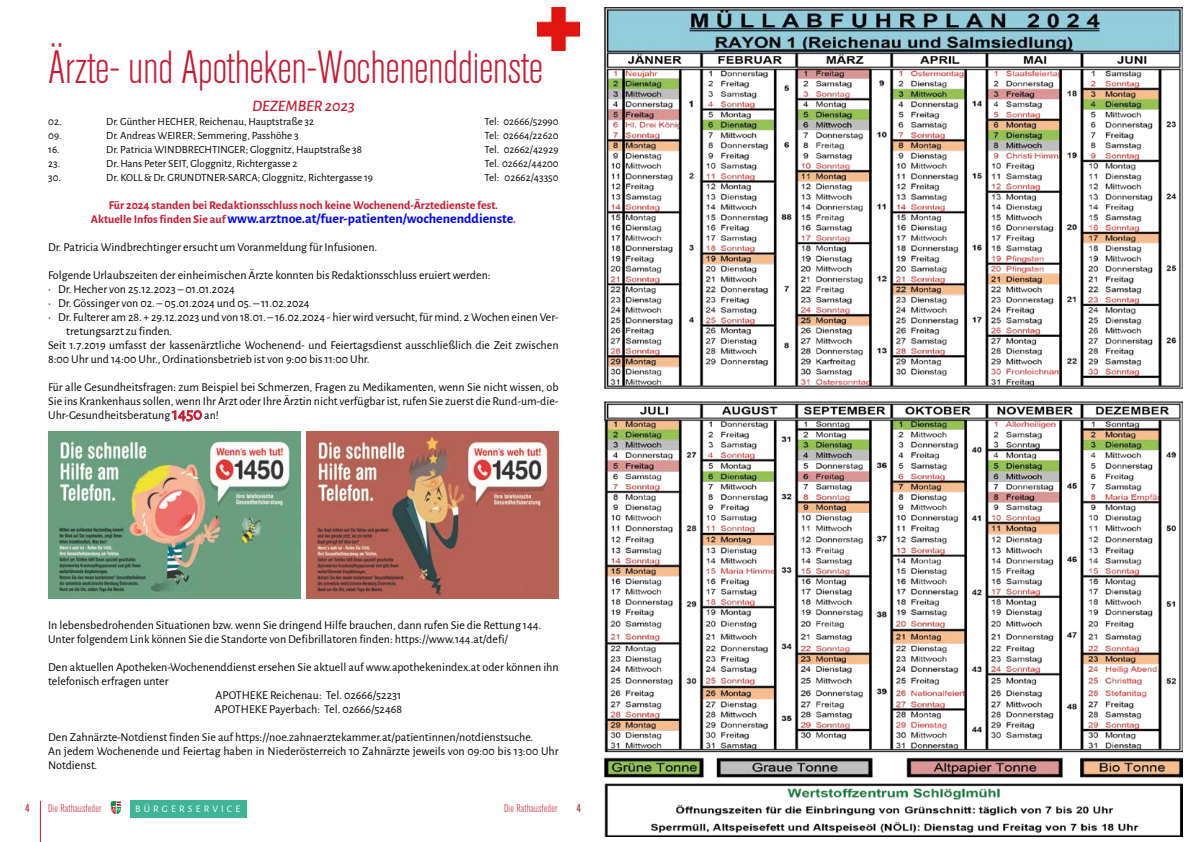
<style>
.page{position:relative;width:1191px;height:842px;background:#fff}
.page>*{position:absolute;margin:0;border:0;box-sizing:border-box;transform-origin:0 0}
.t1{font:300 condensed 46px "Akzidenz Grotesk BQ";letter-spacing:-.01em;color:#c61a32}
.t2{font:italic 500 16px "Alegreya Sans";color:#c61a32}
.t3{font:700 14px "Alegreya Sans";color:#00f}
.t4{font:12px/14px "Alegreya Sans";color:#000}
.t5{font:700 12px "Alegreya Sans";color:#c61a32}
.t6{font:11px "Alegreya Sans";color:#000}
.t7{font:300 condensed 11px "Akzidenz Grotesk BQ";letter-spacing:.02em;color:#c61a32}
.t8{font:condensed 11px "Akzidenz Grotesk BQ";color:#c61a32}
.t9{font:10px "Alegreya Sans";letter-spacing:.32em;color:#fff}
.s1{font-size:12px;color:#c61a32}
.s2{font-size:17px;color:#c61a32}
</style>
<div class="page">
<div style="left:130px;top:800px;width:116px;height:17px;background:#3fb498"></div>
<hr style="left:40px;top:801px;width:1px;height:41px;background:#c61a32">
<svg style="left:111px;top:801px;width:10px;height:13px"></svg>
<img style="left:537px;top:7px;width:43px;height:43px">
<img style="left:48px;top:432px;width:252px;height:167px">
<img style="left:306px;top:432px;width:252px;height:167px">
<img style="left:604px;top:7px;width:578px;height:829px">
<h1 class="t1" style="left:48px;top:43px;width:496px">Ärzte- und Apotheken-Wochenenddienste</h1>
<h2 class="t2" style="left:252px;top:95px;width:104px">DEZEMBER 2023</h2>
<p class="t6" style="left:48px;top:114px;width:15px">02.</p>
<p class="t6" style="left:106px;top:114px;width:209px">Dr. Günther HECHER, Reichenau, Hauptstraße 32</p>
<p class="t6" style="left:484px;top:114px;width:76px">Tel: 02666/52990</p>
<p class="t6" style="left:48px;top:128px;width:15px">09.</p>
<p class="t6" style="left:106px;top:128px;width:194px">Dr. Andreas WEIRER; Semmering, Passhöhe 3</p>
<p class="t6" style="left:484px;top:128px;width:76px">Tel: 02664/22620</p>
<p class="t6" style="left:48px;top:142px;width:13px">16.</p>
<p class="t6" style="left:106px;top:142px;width:257px">Dr. Patricia WINDBRECHTINGER; Gloggnitz, Hauptstraße 38</p>
<p class="t6" style="left:484px;top:142px;width:76px">Tel. 02662/42929</p>
<p class="t6" style="left:48px;top:156px;width:14px">23.</p>
<p class="t6" style="left:106px;top:156px;width:193px">Dr. Hans Peter SEIT, Gloggnitz, Richtergasse 2</p>
<p class="t6" style="left:484px;top:156px;width:76px">Tel. 02662/44200</p>
<p class="t6" style="left:48px;top:170px;width:14px">30.</p>
<p class="t6" style="left:106px;top:170px;width:268px">Dr. KOLL &amp; Dr. GRUNDTNER-SARCA; Gloggnitz, Richtergasse 19</p>
<p class="t6" style="left:484px;top:170px;width:76px">Tel: 02662/43350</p>
<p class="t5" style="left:109px;top:197px;width:391px">Für 2024 standen bei Redaktionsschluss noch keine Wochenend-Ärztedienste fest.</p>
<p class="t3" style="left:91px;top:208px;width:427px"><span class="s1">Aktuelle Infos finden Sie auf</span> www.arztnoe.at/fuer-patienten/wochenenddienste<span class="s1">.</span></p>
<p class="t4" style="left:48px;top:240px;width:330px">Dr. Patricia Windbrechtinger ersucht um Voranmeldung für Infusionen.</p>
<p class="t4" style="left:48px;top:268px;width:444px">Folgende Urlaubszeiten der einheimischen Ärzte konnten bis Redaktionsschluss eruiert werden:</p>
<p class="t4" style="left:48px;top:282px;width:188px">• Dr. Hecher von 25.12.2023 – 01.01.2024</p>
<p class="t4" style="left:48px;top:296px;width:263px">• Dr. Gössinger von 02. – 05.01.2024 und 05. – 11.02.2024</p>
<p class="t4" style="left:48px;top:310px;width:512px">• Dr. Fulterer am 28. + 29.12.2023 und von 18.01. – 16.02.2024 - hier wird versucht, für mind. 2 Wochen einen Ver-</p>
<p class="t4" style="left:66px;top:324px;width:108px">tretungsarzt zu finden.</p>
<p class="t4" style="left:48px;top:338px;width:512px">Seit 1.7.2019 umfasst der kassenärztliche Wochenend- und Feiertagsdienst ausschließlich die Zeit zwischen</p>
<p class="t4" style="left:48px;top:352px;width:323px">8:00 Uhr und 14:00 Uhr., Ordinationsbetrieb ist von 9:00 bis 11:00 Uhr.</p>
<p class="t4" style="left:48px;top:380px;width:512px;text-align:justify">Für alle Gesundheitsfragen: zum Beispiel bei Schmerzen, Fragen zu Medikamenten, wenn Sie nicht wissen, ob Sie ins Krankenhaus sollen, wenn Ihr Arzt oder Ihre Ärztin nicht verfügbar ist, rufen Sie zuerst die Rund-um-die-Uhr-Gesundheitsberatung <span class="s2">1450</span> an!</p>
<p class="t4" style="left:48px;top:618px;width:494px">In lebensbedrohenden Situationen bzw. wenn Sie dringend Hilfe brauchen, dann rufen Sie die Rettung 144.<br>Unter folgendem Link können Sie die Standorte von Defibrillatoren finden: https://www.144.at/defi/</p>
<p class="t4" style="left:48px;top:660px;width:512px">Den aktuellen Apotheken-Wochenenddienst ersehen Sie aktuell auf www.apothekenindex.at oder können ihn</p>
<p class="t4" style="left:48px;top:674px;width:122px">telefonisch erfragen unter</p>
<p class="t4" style="left:215px;top:688px;width:187px">APOTHEKE Reichenau: Tel. 02666/52231</p>
<p class="t4" style="left:215px;top:702px;width:189px">APOTHEKE Payerbach: Tel. 02666/52468</p>
<p class="t4" style="left:48px;top:730px;width:512px">Den Zahnärzte-Notdienst finden Sie auf https://noe.zahnaerztekammer.at/patientinnen/notdienstsuche.<br>An jedem Wochenende und Feiertag haben in Niederösterreich 10 Zahnärzte jeweils von 09:00 bis 13:00 Uhr<br>Notdienst.</p>
<p class="t8" style="left:25px;top:802px;width:6px">4</p>
<p class="t7" style="left:48px;top:802px;width:55px">Die Rathausfeder</p>
<p class="t9" style="left:135px;top:802px;width:106px">BÜRGERSERVICE</p>
<p class="t7" style="left:504px;top:802px;width:55px">Die Rathausfeder</p>
<p class="t8" style="left:577px;top:802px;width:6px">4</p>
</div>
